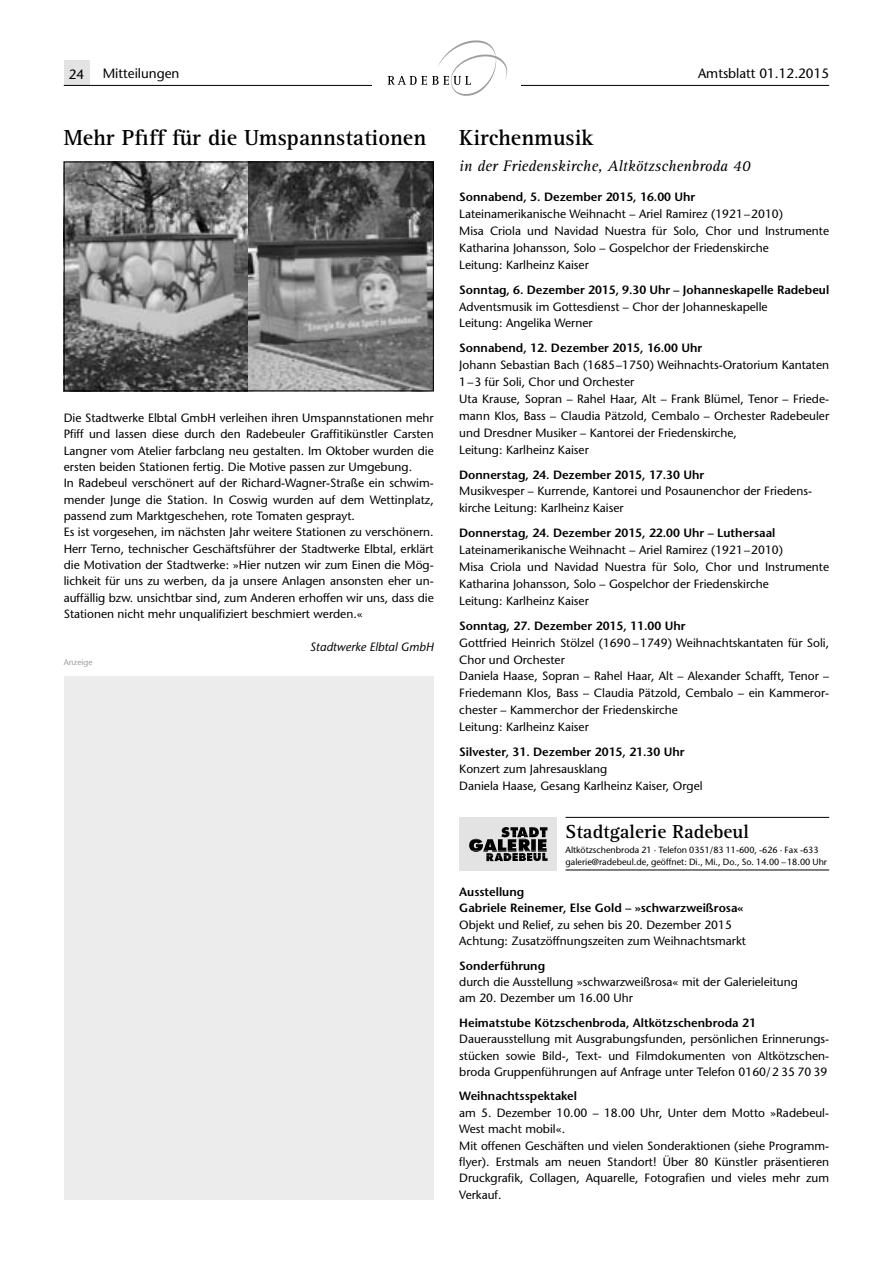
<style>
.page{position:relative;width:893px;height:1263px;background:#fff}
.page>*{position:absolute;margin:0;border:0;box-sizing:border-box;transform-origin:0 0}
.t1{font:700 22.5px "Rotis Serif";color:#000}
.t2{font:700 19.5px "Rotis Serif";color:#000}
.t3{font:italic 15.75px "Rotis Serif";color:#000}
.t4{font:13.5px "Stone Sans";color:#000}
.t5{font:12px/16.4px "Stone Sans";color:#000}
.t6{font:600 12px/16.4px "Stone Sans";color:#000}
.t7{font:italic 12px "Stone Sans";color:#000}
.t8{font:9px/12px "Stone Sans";color:#000}
.t9{font:8.25px "Stone Sans";color:#9c9d9d}
</style>
<div class="page">
<div style="left:64px;top:60px;width:25px;height:26px;background:#e3e3e3"></div>
<hr style="left:64px;top:85px;width:765px;height:1px;background:#000">
<div style="left:372px;top:36px;width:149px;height:64px;background:#fff"></div>
<svg style="left:388px;top:40px;width:119px;height:56px"></svg>
<div style="left:64px;top:676px;width:370px;height:523px;background:#ececed"></div>
<div style="left:459px;top:817px;width:98px;height:53px;background:#e3e3e3"></div>
<svg style="left:469px;top:827px;width:79px;height:34px"></svg>
<hr style="left:566px;top:817px;width:263px;height:1px;background:#000">
<hr style="left:566px;top:869px;width:263px;height:1px;background:#000">
<img style="left:66px;top:164px;width:366px;height:225px">
<div style="left:64px;top:162px;width:370px;height:229px;border:1px solid #000"></div>
<p class="t4" style="left:69px;top:66px;width:17px">24</p>
<p class="t4" style="left:103px;top:65px;width:78px">Mitteilungen</p>
<p class="t4" style="left:698px;top:65px;width:133px">Amtsblatt 01.12.2015</p>
<h1 class="t1" style="left:64px;top:124px;width:364px">Mehr Pfiff für die Umspannstationen</h1>
<p class="t5" style="left:64px;top:410px;width:371px">Die Stadtwerke Elbtal GmbH verleihen ihren Umspannstationen mehr Pfiff und lassen diese durch den Radebeuler Graffitikünstler Carsten Langner vom Atelier farbclang neu gestalten. Im Oktober wurden die ersten beiden Stationen fertig. Die Motive passen zur Umgebung.<br>In Radebeul verschönert auf der Richard-Wagner-Straße ein schwim&shy;mender Junge die Station. In Coswig wurden auf dem Wettinplatz, passend zum Marktgeschehen, rote Tomaten gesprayt.<br>Es ist vorgesehen, im nächsten Jahr weitere Stationen zu verschönern.<br>Herr Terno, technischer Geschäftsführer der Stadtwerke Elbtal, erklärt die Motivation der Stadtwerke: »Hier nutzen wir zum Einen die Mög&shy;lichkeit für uns zu werben, da ja unsere Anlagen ansonsten eher un&shy;auffällig bzw. unsichtbar sind, zum Anderen erhoffen wir uns, dass die Stationen nicht mehr unqualifiziert beschmiert werden.«</p>
<p class="t7" style="left:310px;top:639px;width:125px">Stadtwerke Elbtal GmbH</p>
<p class="t9" style="left:64px;top:657px;width:30px">Anzeige</p>
<h1 class="t1" style="left:459px;top:124px;width:136px">Kirchenmusik</h1>
<h3 class="t3" style="left:459px;top:157px;width:293px">in der Friedenskirche, Altkötzschenbroda 40</h3>
<p class="t6" style="left:459px;top:189px;width:238px">Sonnabend, 5. Dezember 2015, 16.00 Uhr</p>
<p class="t5" style="left:459px;top:205px;width:371px;line-height:16.8px">Lateinamerikanische Weihnacht – Ariel Ramirez (1921–2010)<br>Misa Criola und Navidad Nuestra für Solo, Chor und Instrumente Katharina Johansson, Solo – Gospelchor der Friedenskirche<br>Leitung: Karlheinz Kaiser</p>
<p class="t6" style="left:459px;top:281px;width:371px">Sonntag, 6. Dezember 2015, 9.30 Uhr – Johanneskapelle Radebeul</p>
<p class="t5" style="left:459px;top:298px;width:310px;line-height:16.8px">Adventsmusik im Gottesdienst – Chor der Johanneskapelle<br>Leitung: Angelika Werner</p>
<p class="t6" style="left:459px;top:340px;width:245px">Sonnabend, 12. Dezember 2015, 16.00 Uhr</p>
<p class="t5" style="left:459px;top:357px;width:371px;line-height:16.8px">Johann Sebastian Bach (1685–1750) Weihnachts-Oratorium Kantaten 1–3 für Soli, Chor und Orchester<br>Uta Krause, Sopran – Rahel Haar, Alt – Frank Blümel, Tenor – Friede&shy;mann Klos, Bass – Claudia Pätzold, Cembalo – Orchester Radebeuler und Dresdner Musiker – Kantorei der Friedenskirche,<br>Leitung: Karlheinz Kaiser</p>
<p class="t6" style="left:459px;top:466px;width:247px">Donnerstag, 24. Dezember 2015, 17.30 Uhr</p>
<p class="t5" style="left:459px;top:483px;width:353px;line-height:16.8px">Musikvesper – Kurrende, Kantorei und Posaunenchor der Friedens&shy;kirche Leitung: Karlheinz Kaiser</p>
<p class="t6" style="left:459px;top:525px;width:318px">Donnerstag, 24. Dezember 2015, 22.00 Uhr – Luthersaal</p>
<p class="t5" style="left:459px;top:542px;width:371px;line-height:16.8px">Lateinamerikanische Weihnacht – Ariel Ramirez (1921–2010)<br>Misa Criola und Navidad Nuestra für Solo, Chor und Instrumente Katharina Johansson, Solo – Gospelchor der Friedenskirche<br>Leitung: Karlheinz Kaiser</p>
<p class="t6" style="left:459px;top:617px;width:228px">Sonntag, 27. Dezember 2015, 11.00 Uhr</p>
<p class="t5" style="left:459px;top:634px;width:371px;line-height:16.8px">Gottfried Heinrich Stölzel (1690 –1749) Weihnachtskantaten für Soli, Chor und Orchester<br>Daniela Haase, Sopran – Rahel Haar, Alt – Alexander Schafft, Tenor – Friedemann Klos, Bass – Claudia Pätzold, Cembalo – ein Kammeror&shy;chester – Kammerchor der Friedenskirche<br>Leitung: Karlheinz Kaiser</p>
<p class="t6" style="left:459px;top:744px;width:227px">Silvester, 31. Dezember 2015, 21.30 Uhr</p>
<p class="t5" style="left:459px;top:760px;width:245px;line-height:16.8px">Konzert zum Jahresausklang<br>Daniela Haase, Gesang Karlheinz Kaiser, Orgel</p>
<h2 class="t2" style="left:566px;top:820px;width:185px">Stadtgalerie Radebeul</h2>
<p class="t8" style="left:566px;top:843px;width:263px">Altkötzschenbroda 21 · Telefon 0351/83 11-600, -626 · Fax -633 galerie@radebeul.de, geöffnet: Di., Mi., Do., So. 14.00 –18.00 Uhr</p>
<p class="t6" style="left:459px;top:884px;width:286px">Ausstellung<br>Gabriele Reinemer, Else Gold – »schwarzweißrosa«</p>
<p class="t5" style="left:459px;top:916px;width:288px">Objekt und Relief, zu sehen bis 20. Dezember 2015<br>Achtung: Zusatzöffnungszeiten zum Weihnachtsmarkt</p>
<p class="t6" style="left:459px;top:957px;width:87px">Sonderführung</p>
<p class="t5" style="left:459px;top:974px;width:340px">durch die Ausstellung »schwarzweißrosa« mit der Galerieleitung am 20. Dezember um 16.00 Uhr</p>
<p class="t6" style="left:459px;top:1014px;width:298px">Heimatstube Kötzschenbroda, Altkötzschenbroda 21</p>
<p class="t5" style="left:459px;top:1031px;width:371px;text-align:justify">Dauerausstellung mit Ausgrabungsfunden, persönlichen Erinnerungs&shy;stücken sowie Bild-, Text- und Filmdokumenten von Altkötzschen&shy;broda Gruppenführungen auf Anfrage unter Telefon 0160/2 35 70 39</p>
<p class="t6" style="left:459px;top:1088px;width:119px">Weihnachtsspektakel</p>
<p class="t5" style="left:459px;top:1104px;width:371px">am 5. Dezember 10.00 – 18.00 Uhr, Unter dem Motto »Radebeul-West macht mobil«.<br>Mit offenen Geschäften und vielen Sonderaktionen (siehe Programm&shy;flyer). Erstmals am neuen Standort! Über 80 Künstler präsentieren Druckgrafik, Collagen, Aquarelle, Fotografien und vieles mehr zum Verkauf.</p>
</div>
